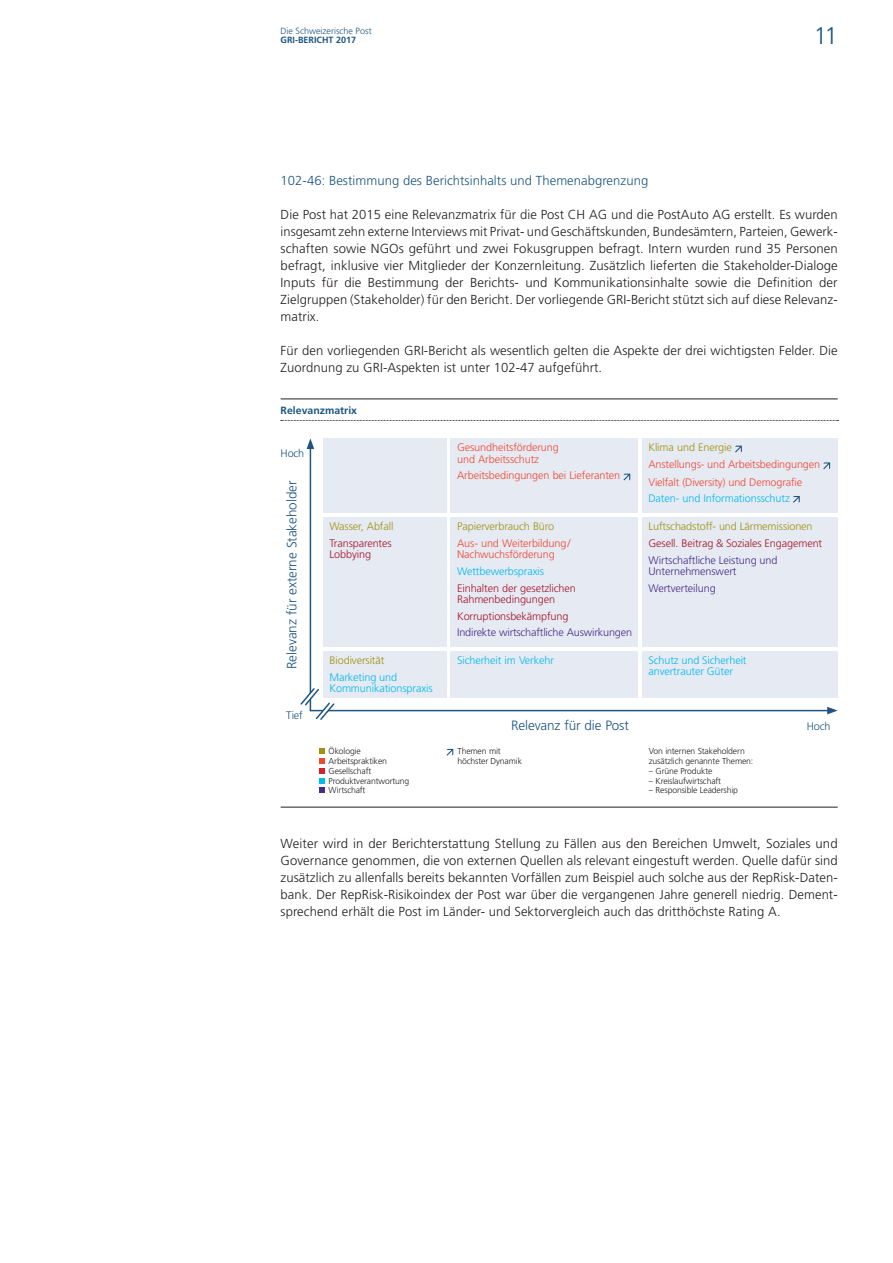
<style>
.page{position:relative;width:893px;height:1263px;background:#fff}
.page>*{position:absolute;margin:0;border:0;box-sizing:border-box;transform-origin:0 0}
.t1{font:300 24px "Frutiger LT Std";color:#1d5580}
.t2{font:300 13.5px "Frutiger LT Std";letter-spacing:-.005em;color:#1d5580}
.fliesstext_8_7pt_unt{font:300 13.05px/17px "Frutiger LT Std";letter-spacing:.005em;color:#231f20;text-align:justify}
.H_04_8_7pt_Nblau{font:300 13.05px "Frutiger LT Std";letter-spacing:.005em;color:#1d5580}
.t3{font:300 10.8px/16.8px "Frutiger LT Std";letter-spacing:-.01em;color:#a4142c}
.t4{font:300 10.8px/16.8px "Frutiger LT Std";letter-spacing:-.01em;color:#ef4835}
.t5{font:300 10.8px/11.2px "Frutiger LT Std";letter-spacing:-.01em;color:#00baf1}
.t6{font:300 10.8px/16.8px "Frutiger LT Std";letter-spacing:-.01em;color:#9e9212}
.t7{font:300 10.8px/16.8px "Frutiger LT Std";letter-spacing:-.01em;color:#472b89}
.t8{font:300 10.8px "Frutiger LT Std";letter-spacing:-.015em;color:#1d5580}
.t9{font:700 10.5px "Frutiger LT Std";color:#1d5580}
.t10{font:300 9px "Frutiger LT Std";color:#1d5580}
.t11{font:700 9px "Frutiger LT Std";color:#1d5580}
.t12{font:300 8.7px/9.8px "Frutiger LT Std";letter-spacing:-.015em;color:#231f20}
.s1{color:#a4142c}
.s2{color:#00baf1}
.s3{color:#9e9212}
.s4{color:#ef4835}
.s5{color:#472b89}
</style>
<div class="page">
<hr style="left:310px;top:710px;width:519px;height:1px;background:#1d5580">
<svg style="left:827px;top:707px;width:11px;height:7px"></svg>
<hr style="left:310px;top:447px;width:1px;height:264px;background:#1d5580">
<svg style="left:307px;top:438px;width:7px;height:11px"></svg>
<div style="left:323px;top:651px;width:123px;height:47px;background:#e6eaf2"></div>
<div style="left:323px;top:517px;width:123px;height:130px;background:#e6eaf2"></div>
<div style="left:323px;top:438px;width:123px;height:75px;background:#e6eaf2"></div>
<div style="left:451px;top:651px;width:187px;height:47px;background:#e6eaf2"></div>
<div style="left:451px;top:517px;width:187px;height:130px;background:#e6eaf2"></div>
<div style="left:451px;top:438px;width:187px;height:75px;background:#e6eaf2"></div>
<svg style="left:623px;top:474px;width:7px;height:6px"></svg>
<div style="left:642px;top:651px;width:196px;height:47px;background:#e6eaf2"></div>
<div style="left:642px;top:517px;width:196px;height:130px;background:#e6eaf2"></div>
<div style="left:642px;top:438px;width:196px;height:75px;background:#e6eaf2"></div>
<svg style="left:735px;top:446px;width:7px;height:6px"></svg>
<svg style="left:823px;top:462px;width:7px;height:7px"></svg>
<svg style="left:793px;top:496px;width:7px;height:7px"></svg>
<svg style="left:300px;top:687px;width:36px;height:33px"></svg>
<svg style="left:319px;top:748px;width:6px;height:45px"></svg>
<svg style="left:446px;top:749px;width:7px;height:7px"></svg>
<hr style="left:281px;top:807px;width:557px;height:1px;background:#231f20">
<hr style="left:281px;top:399px;width:557px;height:1px;background:#231f20">
<svg style="left:281px;top:420px;width:557px;height:1px"></svg>
<p class="t10" style="left:281px;top:26px;width:92px">Die Schweizerische Post</p>
<p class="t11" style="left:281px;top:35px;width:77px">GRI-BERICHT 2017</p>
<h1 class="t1" style="left:814px;top:23px;width:25px">11</h1>
<p class="H_04_8_7pt_Nblau" style="left:281px;top:173px;width:369px">102-46: Bestimmung des Berichtsinhalts und Themenabgrenzung</p>
<p class="fliesstext_8_7pt_unt" style="left:281px;top:206px;width:559px">Die Post hat 2015 eine Relevanzmatrix für die Post CH AG und die PostAuto AG erstellt. Es wurden insgesamt zehn externe Interviews mit Privat- und Geschäftskunden, Bundesämtern, Parteien, Gewerk&shy;schaften sowie NGOs geführt und zwei Fokusgruppen befragt. Intern wurden rund 35 Personen befragt, inklusive vier Mitglieder der Konzernleitung. Zusätzlich lieferten die Stakeholder-Dialoge Inputs für die Bestimmung der Berichts- und Kommunikationsinhalte sowie die Definition der Zielgruppen (Stakeholder) für den Bericht. Der vorliegende GRI-Bericht stützt sich auf diese Relevanz&shy;matrix.</p>
<p class="fliesstext_8_7pt_unt" style="left:281px;top:342px;width:558px">Für den vorliegenden GRI-Bericht als wesentlich gelten die Aspekte der drei wichtigsten Felder. Die<br>Zuordnung zu GRI-Aspekten ist unter 102-47 aufgeführt.</p>
<p class="t9" style="left:281px;top:405px;width:78px">Relevanzmatrix</p>
<p class="t8" style="left:281px;top:447px;width:25px">Hoch</p>
<p class="t2" style="left:284px;top:669px;width:190px;rotate:-90deg">Relevanz für externe Stakeholder</p>
<p class="t8" style="left:286px;top:709px;width:18px">Tief</p>
<p class="t6" style="left:330px;top:518px;width:65px">Wasser, Abfall<br><span class="s1">Transparentes</span></p>
<p class="t3" style="left:330px;top:546px;width:43px">Lobbying</p>
<p class="t6" style="left:330px;top:652px;width:69px">Biodiversität<br><span class="s2">Marketing und</span></p>
<p class="t5" style="left:330px;top:683px;width:105px">Kommunikationspraxis</p>
<p class="t4" style="left:457px;top:442px;width:103px;line-height:11.2px">Gesundheitsförderung und Arbeitsschutz</p>
<p class="t4" style="left:457px;top:467px;width:165px">Arbeitsbedingungen bei Lieferanten</p>
<p class="t4" style="left:457px;top:518px;width:115px"><span class="s3">Papierverbrauch Büro<br></span>Aus- und Weiterbildung/</p>
<p class="t3" style="left:457px;top:546px;width:120px"><span class="s4">Nachwuchsförderung<br></span><span class="s2">Wettbewerbspraxis<br></span>Einhalten der gesetzlichen</p>
<p class="t3" style="left:457px;top:591px;width:177px">Rahmenbedingungen<br>Korruptionsbekämpfung<br><span class="s5">Indirekte wirtschaftliche Auswirkungen</span></p>
<p class="t5" style="left:457px;top:655px;width:98px">Sicherheit im Verkehr</p>
<p class="t4" style="left:648px;top:439px;width:173px"><span class="s3">Klima und Energie<br></span>Anstellungs- und Arbeitsbedingungen</p>
<p class="t4" style="left:648px;top:475px;width:155px;line-height:15.6px">Vielfalt (Diversity) und Demografie<br><span class="s2">Daten- und Informationsschutz</span></p>
<p class="t3" style="left:648px;top:518px;width:175px"><span class="s3">Luftschadstoff- und Lärmemissionen<br></span>Gesell. Beitrag &amp; Soziales Engagement<br><span class="s5">Wirtschaftliche Leistung und</span></p>
<p class="t7" style="left:648px;top:563px;width:89px">Unternehmenswert<br>Wertverteilung</p>
<p class="t5" style="left:648px;top:655px;width:100px">Schutz und Sicherheit anvertrauter Güter</p>
<p class="t2" style="left:511px;top:718px;width:119px">Relevanz für die Post</p>
<p class="t8" style="left:807px;top:720px;width:25px">Hoch</p>
<p class="t12" style="left:329px;top:747px;width:82px">Ökologie<br>Arbeitspraktiken<br>Gesellschaft<br>Produktverantwortung<br>Wirtschaft</p>
<p class="t12" style="left:649px;top:747px;width:106px">Von internen Stakeholdern zusätzlich genannte Themen:</p>
<p class="t12" style="left:458px;top:747px;width:66px">Themen mit höchster Dynamik</p>
<p class="t12" style="left:649px;top:766px;width:65px">– Grüne Produkte</p>
<p class="t12" style="left:649px;top:776px;width:74px">– Kreislaufwirtschaft</p>
<p class="t12" style="left:649px;top:786px;width:91px">– Responsible Leadership</p>
<p class="fliesstext_8_7pt_unt" style="left:281px;top:835px;width:559px">Weiter wird in der Berichterstattung Stellung zu Fällen aus den Bereichen Umwelt, Soziales und Governance genommen, die von externen Quellen als relevant eingestuft werden. Quelle dafür sind zusätzlich zu allenfalls bereits bekannten Vorfällen zum Beispiel auch solche aus der RepRisk-Daten&shy;bank. Der RepRisk-Risikoindex der Post war über die vergangenen Jahre generell niedrig. Dement&shy;sprechend erhält die Post im Länder- und Sektorvergleich auch das dritthöchste Rating A.</p>
</div>
